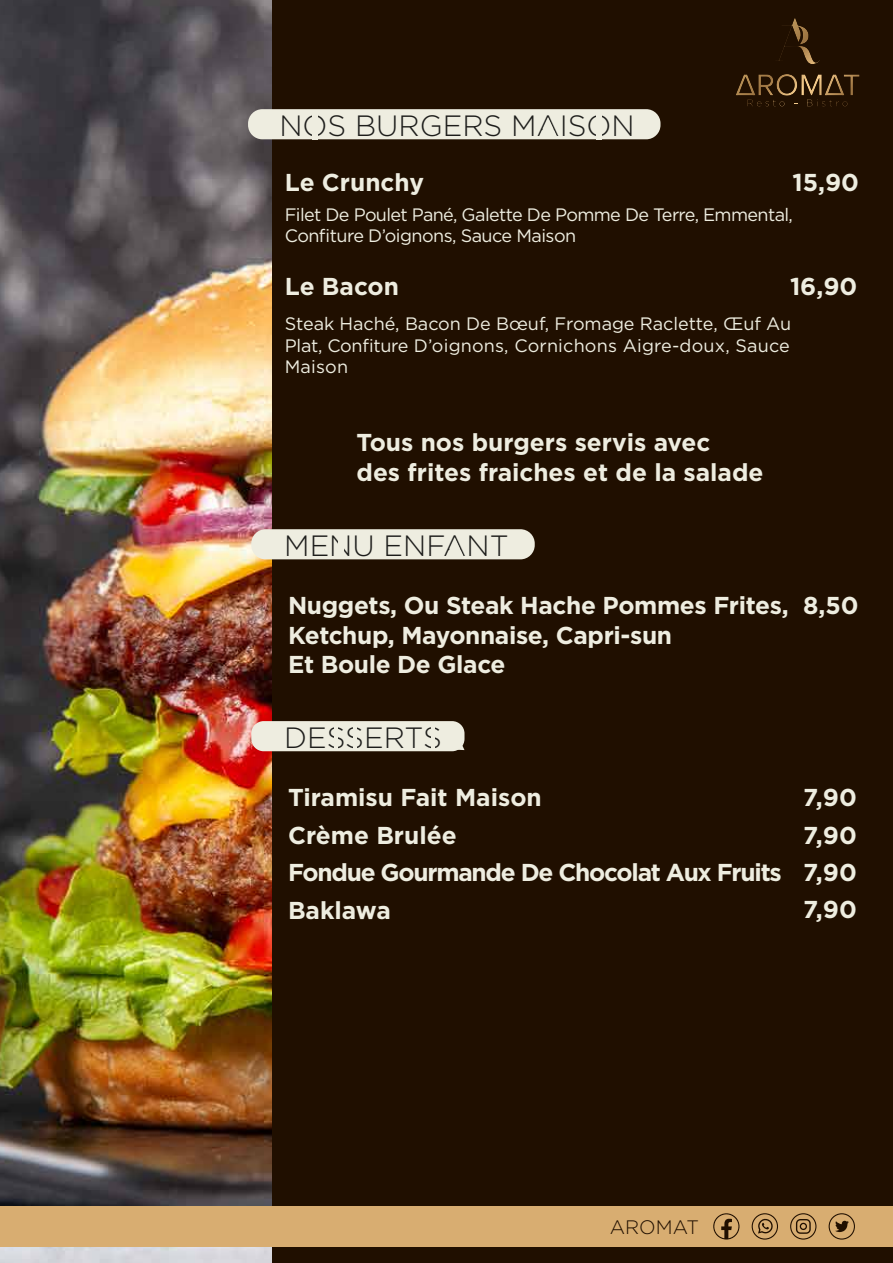
<style>
.page{position:relative;width:893px;height:1263px;background:#fff}
.page>*{position:absolute;margin:0;border:0;box-sizing:border-box;transform-origin:0 0}
.t1{font:300 29.4px "Gotham";color:#1d1d1b}
.t2{font:700 24.45px/29.2px "Gotham";letter-spacing:-.015em;color:#eeede0}
.t3{font:300 19.5px "Gotham";color:#200f00}
.t4{font:18px/21.6px "Gotham";letter-spacing:-.03em;color:#eeede0}
</style>
<div class="page">
<div style="left:113px;top:0;width:780px;height:1262px;background:#200f00"></div>
<img style="left:0;top:0;width:272px;height:1263px">
<div style="left:0;top:1206px;width:893px;height:41px;background:#d8ad71"></div>
<svg style="left:713px;top:1213px;width:26px;height:26px"></svg>
<svg style="left:829px;top:1213px;width:26px;height:26px"></svg>
<svg style="left:752px;top:1213px;width:26px;height:26px"></svg>
<svg style="left:790px;top:1213px;width:26px;height:26px"></svg>
<svg style="left:736px;top:74px;width:123px;height:33px"></svg>
<svg style="left:778px;top:18px;width:42px;height:46px"></svg>
<div style="left:248px;top:109px;width:412px;height:30px;background:#eeede0;border-radius:14px"></div>
<div style="left:251px;top:529px;width:284px;height:30px;background:#eeede0;border-radius:14px"></div>
<div style="left:251px;top:721px;width:213px;height:30px;background:#eeede0;border-radius:12px"></div>
<svg style="left:458px;top:742px;width:6px;height:8px"></svg>
<p class="t1" style="left:279px;top:110px;width:357px">NOS BURGERS MAISON</p>
<p class="t2" style="left:285px;top:168px;width:141px">Le Crunchy</p>
<p class="t2" style="left:792px;top:168px;width:68px">15,90</p>
<p class="t4" style="left:285px;top:204px;width:510px">Filet De Poulet Pané, Galette De Pomme De Terre, Emmental,<br>Confiture D’oignons, Sauce Maison</p>
<p class="t2" style="left:285px;top:272px;width:116px">Le Bacon</p>
<p class="t2" style="left:790px;top:272px;width:69px">16,90</p>
<p class="t4" style="left:285px;top:313px;width:508px;text-align:justify">Steak Haché, Bacon De Bœuf, Fromage Raclette, Œuf Au Plat, Confiture D’oignons, Cornichons Aigre-doux, Sauce Maison</p>
<p class="t2" style="left:356px;top:428px;width:408px">Tous nos burgers servis avec<br>des frites fraiches et de la salade</p>
<p class="t1" style="left:284px;top:530px;width:226px">MENU ENFANT</p>
<p class="t2" style="left:288px;top:591px;width:572px">Nuggets, Ou Steak Hache Pommes Frites, 8,50<br>Ketchup, Mayonnaise, Capri-sun<br>Et Boule De Glace</p>
<p class="t1" style="left:284px;top:722px;width:159px">DESSERTS</p>
<p class="t2" style="left:288px;top:779px;width:495px;line-height:37.5px">Tiramisu Fait Maison<br>Crème Brulée<br>Fondue Gourmande De Chocolat Aux Fruits<br>Baklawa</p>
<p class="t2" style="left:803px;top:779px;width:55px;line-height:37.3px;text-align:justify">7,90<br>7,90<br>7,90<br>7,90</p>
<p class="t3" style="left:610px;top:1216px;width:91px">AROMAT</p>
</div>
